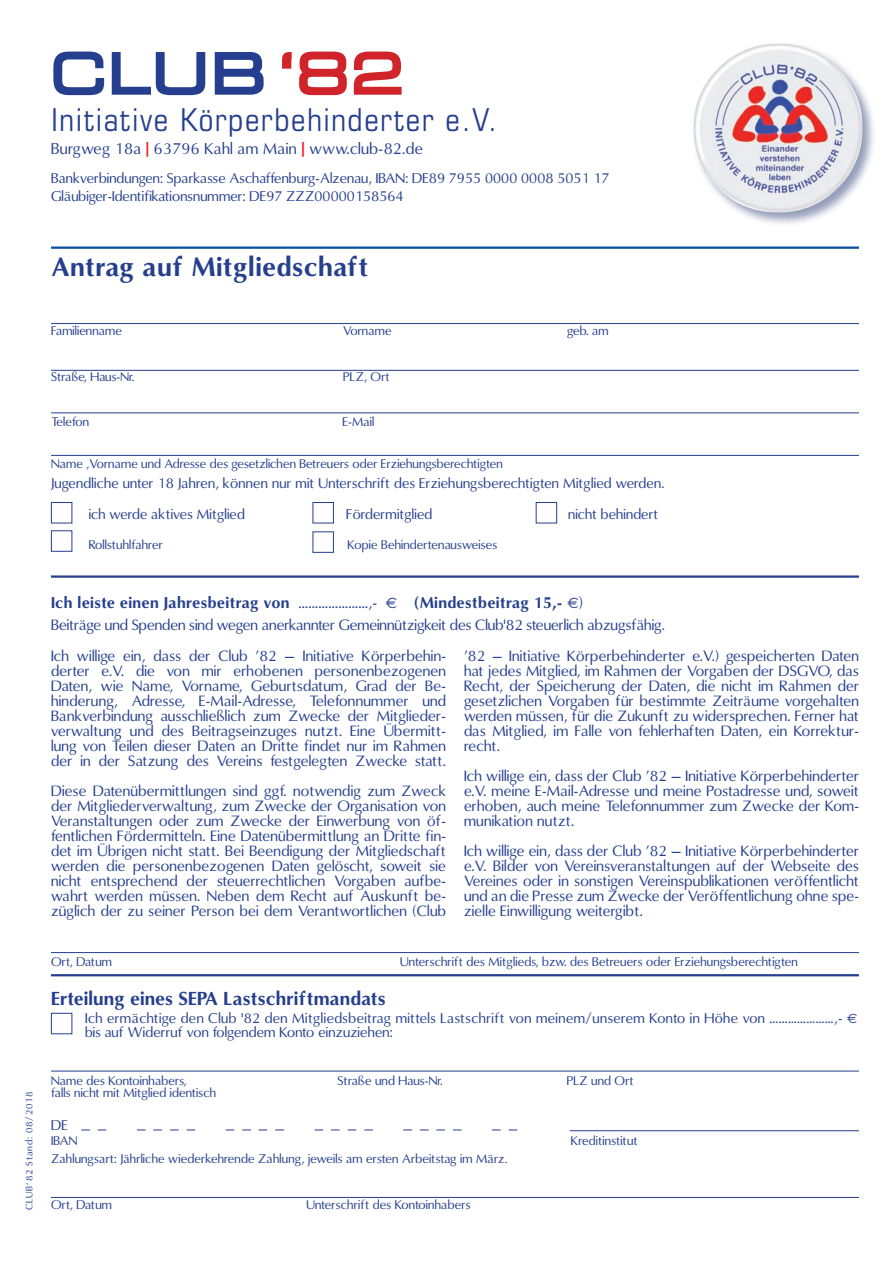
<style>
.page{position:relative;width:893px;height:1263px;background:#fff}
.page>*{position:absolute;margin:0;border:0;box-sizing:border-box;transform-origin:0 0}
.t1{font:54px "Eurostile Extended Two";letter-spacing:.05em;color:#253f8e}
.t2{font:condensed 31.5px "Eurostile";letter-spacing:.05em;color:#253f8e}
.t3{font:27px "Omni";color:#253f8e}
.t4{font:700 25.5px "Omni";letter-spacing:.01em;color:#253f8e}
.t5{font:700 18px "Omni";color:#253f8e}
.t6{font:700 15px "Omni";letter-spacing:.015em;color:#253f8e}
.t7{font:15px "Omni";letter-spacing:.025em;color:#253f8e}
.t8{font:14.25px/15px "Omni";letter-spacing:.02em;color:#253f8e;text-align:justify}
.t9{font:14.25px "Omni";color:#253f8e}
.t10{font:13.5px/18px "Omni";letter-spacing:.015em;color:#253f8e}
.t11{font:12px "Omni";letter-spacing:.015em;color:#253f8e}
.t12{font:9px "Omni";letter-spacing:.1em;color:#253f8e}
.s1{color:#d1232a}
.s2{font-weight:700;color:#ee1d23}
.s3{font-weight:400}
.s4{font-family:"Euro Sans";font-weight:400}
.s5{font-family:"Euro Sans"}
.s6{font-size:13.5px}
</style>
<div class="page">
<div style="left:691px;top:41px;width:185px;height:186px;background:#192b69;opacity:.46"></div>
<img style="left:693px;top:44px;width:87px;height:154px">
<svg style="left:53px;top:51px;width:153px;height:45px"></svg>
<svg style="left:214px;top:52px;width:50px;height:43px"></svg>
<svg style="left:282px;top:51px;width:120px;height:45px"></svg>
<hr style="left:51px;top:323px;width:808px;height:1px;background:#253f8e">
<hr style="left:51px;top:370px;width:808px;height:1px;background:#253f8e">
<hr style="left:51px;top:412px;width:808px;height:1px;background:#253f8e">
<hr style="left:51px;top:455px;width:808px;height:1px;background:#253f8e">
<hr style="left:51px;top:575px;width:808px;height:3px;background:#253f8e">
<hr style="left:51px;top:974px;width:808px;height:2px;background:#253f8e">
<hr style="left:51px;top:1071px;width:808px;height:1px;background:#253f8e">
<hr style="left:51px;top:1197px;width:808px;height:1px;background:#253f8e">
<hr style="left:51px;top:246px;width:808px;height:3px;background:#0d4da1">
<div style="left:51px;top:502px;width:21px;height:21px;border:1px solid #253f8e"></div>
<div style="left:313px;top:502px;width:21px;height:21px;border:1px solid #253f8e"></div>
<div style="left:51px;top:1013px;width:21px;height:21px;border:1px solid #253f8e"></div>
<hr style="left:51px;top:952px;width:808px;height:1px;background:#253f8e">
<div style="left:536px;top:502px;width:21px;height:21px;border:1px solid #253f8e"></div>
<div style="left:51px;top:530px;width:21px;height:22px;border:1px solid #253f8e"></div>
<div style="left:313px;top:531px;width:21px;height:22px;border:1px solid #253f8e"></div>
<hr style="left:570px;top:1130px;width:289px;height:1px;background:#253f8e">
<h1 class="t1" style="left:51px;top:37px;width:354px">CLUB <span class="s1">‘82</span></h1>
<h2 class="t2" style="left:51px;top:101px;width:447px">Initiative Körperbehinderter e.V.</h2>
<p class="t7" style="left:51px;top:139px;width:373px">Burgweg 18a <span class="s2">|</span> 63796 Kahl am Main <span class="s2">|</span> www.club-82.de</p>
<p class="t10" style="left:51px;top:169px;width:560px">Bankverbindungen: Sparkasse Aschaffenburg-Alzenau, IBAN: DE89 7955 0000 0008 5051 17<br>Gläubiger-Identifikationsnummer: DE97 ZZZ00000158564</p>
<p class="t12" style="left:24px;top:1210px;width:120px;rotate:-90deg">CLUB‘82 Stand: 08/2018</p>
<h3 class="t4" style="left:51px;top:250px;width:319px">Antrag auf Mitgliedschaft</h3>
<p class="t11" style="left:51px;top:323px;width:72px">Familienname</p>
<p class="t11" style="left:343px;top:323px;width:50px">Vorname</p>
<p class="t11" style="left:567px;top:323px;width:43px">geb. am</p>
<p class="t11" style="left:51px;top:369px;width:85px">Straße, Haus-Nr.</p>
<p class="t11" style="left:343px;top:369px;width:48px">PLZ, Ort</p>
<p class="t11" style="left:51px;top:414px;width:39px">Telefon</p>
<p class="t11" style="left:342px;top:414px;width:33px">E-Mail</p>
<p class="t11" style="left:51px;top:456px;width:453px">Name ,Vorname und Adresse des gesetzlichen Betreuers oder Erziehungsberechtigten</p>
<p class="t10" style="left:51px;top:474px;width:615px">Jugendliche unter 18 Jahren, können nur mit Unterschrift des Erziehungsberechtigten Mitglied werden.</p>
<p class="t10" style="left:89px;top:505px;width:158px">ich werde aktives Mitglied</p>
<p class="t10" style="left:346px;top:505px;width:88px">Fördermitglied</p>
<p class="t10" style="left:568px;top:505px;width:92px">nicht behindert</p>
<p class="t11" style="left:89px;top:537px;width:76px">Rollstuhlfahrer</p>
<p class="t11" style="left:348px;top:537px;width:151px">Kopie Behindertenausweises</p>
<p class="t6" style="left:51px;top:593px;width:534px">Ich leiste einen Jahresbeitrag von <span class="s3">…………………,-</span> <span class="s4">€</span> (Mindestbeitrag 15,- <span class="s4">€</span><span class="s3">)</span></p>
<p class="t9" style="left:51px;top:616px;width:615px">Beiträge und Spenden sind wegen anerkannter Gemeinnützigkeit des Club'82 steuerlich abzugsfähig.</p>
<p class="t8" style="left:51px;top:648px;width:396px">Ich willige ein, dass der Club ’82 – Initiative Körperbehin&shy;derter e.V. die von mir erhobenen personenbezogenen Daten, wie Name, Vorname, Geburtsdatum, Grad der Be&shy;hinderung, Adresse, E-Mail-Adresse, Telefonnummer und Bankverbindung ausschließlich zum Zwecke der Mitglieder&shy;verwaltung und des Beitragseinzuges nutzt. Eine Übermitt&shy;lung von Teilen dieser Daten an Dritte findet nur im Rahmen der in der Satzung des Vereins festgelegten Zwecke statt.</p>
<p class="t8" style="left:51px;top:783px;width:396px">Diese Datenübermittlungen sind ggf. notwendig zum Zweck der Mitgliederverwaltung, zum Zwecke der Organisation von Veranstaltungen oder zum Zwecke der Einwerbung von öf&shy;fentlichen Fördermitteln. Eine Datenübermittlung an Dritte fin&shy;det im Übrigen nicht statt. Bei Beendigung der Mitgliedschaft werden die personenbezogenen Daten gelöscht, soweit sie nicht entsprechend der steuerrechtlichen Vorgaben aufbe&shy;wahrt werden müssen. Neben dem Recht auf Auskunft be&shy;züglich der zu seiner Person bei dem Verantwortlichen (Club</p>
<p class="t8" style="left:464px;top:648px;width:396px">’82 – Initiative Körperbehinderter e.V.) gespeicherten Daten hat jedes Mitglied, im Rahmen der Vorgaben der DSGVO, das Recht, der Speicherung der Daten, die nicht im Rahmen der gesetzlichen Vorgaben für bestimmte Zeiträume vorgehalten werden müssen, für die Zukunft zu widersprechen. Ferner hat das Mitglied, im Falle von fehlerhaften Daten, ein Korrektur&shy;recht.</p>
<p class="t8" style="left:464px;top:768px;width:396px">Ich willige ein, dass der Club ’82 – Initiative Körperbehinderter e.V. meine E-Mail-Adresse und meine Postadresse und, soweit erhoben, auch meine Telefonnummer zum Zwecke der Kom&shy;munikation nutzt.</p>
<p class="t8" style="left:464px;top:843px;width:396px">Ich willige ein, dass der Club ’82 – Initiative Körperbehinderter e.V. Bilder von Vereinsveranstaltungen auf der Webseite des Vereines oder in sonstigen Vereinspublikationen veröffentlicht und an die Presse zum Zwecke der Veröffentlichung ohne spe&shy;zielle Einwilligung weitergibt.</p>
<p class="t11" style="left:51px;top:954px;width:62px">Ort, Datum</p>
<p class="t11" style="left:400px;top:954px;width:399px">Unterschrift des Mitglieds, bzw. des Betreuers oder Erziehungsberechtigten</p>
<p class="t5" style="left:51px;top:987px;width:336px">Erteilung eines SEPA Lastschriftmandats</p>
<p class="t10" style="left:85px;top:1012px;width:774px;line-height:13.5px">Ich ermächtige den Club '82 den Mitgliedsbeitrag mittels Lastschrift von meinem/unserem Konto in Höhe von …………………,- <span class="s5">€ </span>bis auf Widerruf von folgendem Konto einzuziehen:</p>
<p class="t11" style="left:51px;top:1073px;width:137px">Name des Kontoinhabers,</p>
<p class="t11" style="left:337px;top:1073px;width:107px">Straße und Haus-Nr.</p>
<p class="t11" style="left:567px;top:1073px;width:69px">PLZ und Ort</p>
<p class="t11" style="left:51px;top:1085px;width:167px">falls nicht mit Mitglied identisch</p>
<h3 class="t3" style="left:51px;top:1101px;width:468px"><span class="s6">DE</span> _ _ _ _ _ _ _ _ _ _ _ _ _ _ _ _ _ _ _ _</h3>
<p class="t11" style="left:51px;top:1133px;width:28px">IBAN</p>
<p class="t11" style="left:571px;top:1133px;width:68px">Kreditinstitut</p>
<p class="t11" style="left:51px;top:1151px;width:458px">Zahlungsart: Jährliche wiederkehrende Zahlung, jeweils am ersten Arbeitstag im März.</p>
<p class="t11" style="left:51px;top:1197px;width:62px">Ort, Datum</p>
<p class="t11" style="left:306px;top:1197px;width:166px">Unterschrift des Kontoinhabers</p>
</div>
